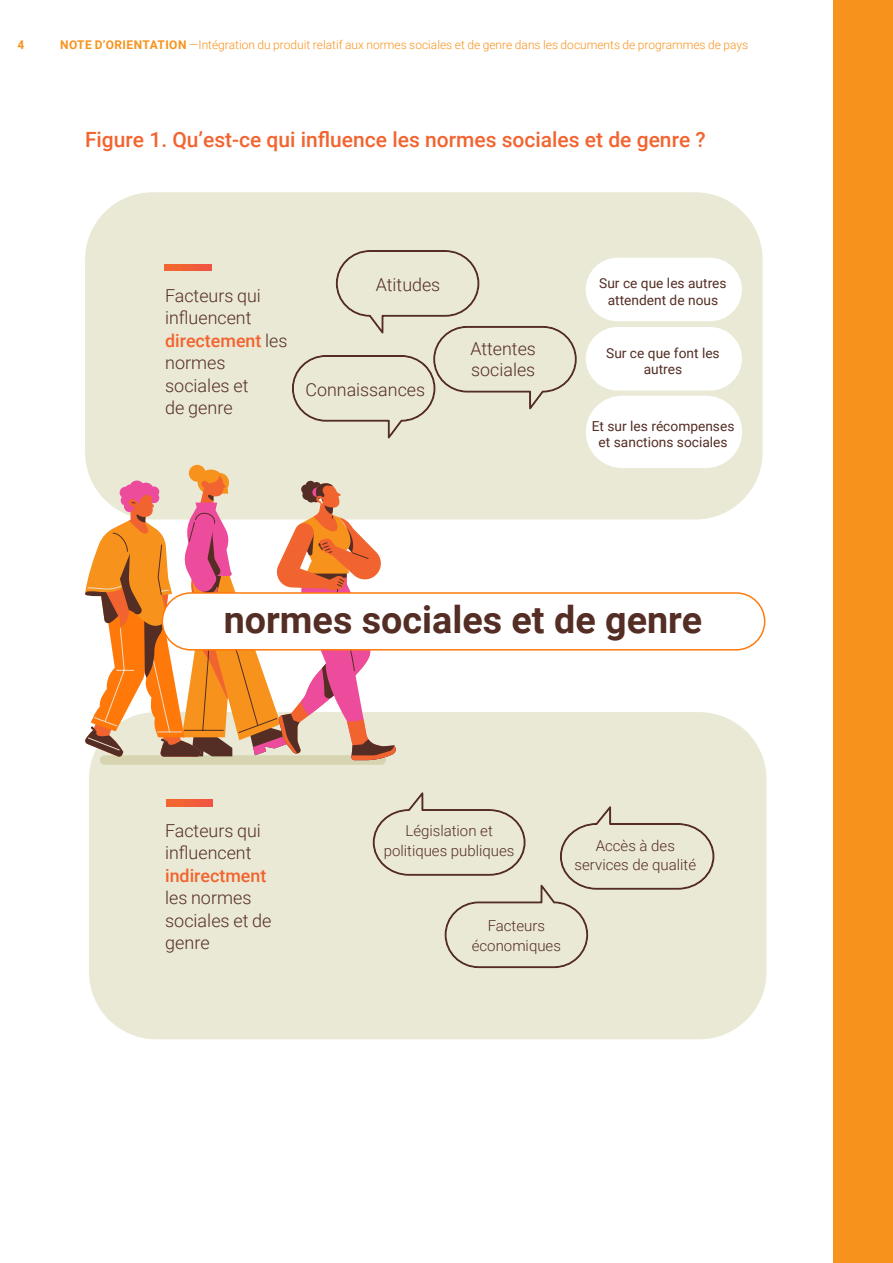
<style>
.page{position:relative;width:893px;height:1263px;background:#fff}
.page>*{position:absolute;margin:0;border:0;box-sizing:border-box;transform-origin:0 0}
.t1{font:700 37.8px "Roboto";color:#542d24}
.t2{font:500 21px "Roboto";color:#f2642f}
.t3{font:300 18px/22.5px "Roboto";color:#542d24}
.t4{font:300 17.85px/22.4px "Roboto";color:#542d24}
.t5{font:300 15px/19.4px "Roboto";color:#542d24;text-align:center}
.t6{font:13.8px/16.5px "Roboto";color:#542d24;text-align:center}
.t7{font:300 12px "Roboto";color:#f7931d}
.t8{font:700 12px "Roboto";color:#f7931d}
.s1{font-weight:700}
.s2{font-weight:500;color:#f2642f}
.s3{font-size:17.85px}
</style>
<div class="page">
<div style="left:833px;top:0;width:60px;height:1263px;background:#f7931d"></div>
<div style="left:89px;top:712px;width:677px;height:327px;background:#eae9d5;border-radius:67px"></div>
<div style="left:100px;top:755px;width:286px;height:10px;background:#d6d4b1;border-radius:5px"></div>
<div style="left:85px;top:192px;width:678px;height:327px;background:#eae9d5;border-radius:67px"></div>
<svg style="left:165px;top:264px;width:46px;height:7px"></svg>
<svg style="left:166px;top:800px;width:46px;height:7px"></svg>
<div style="left:586px;top:327px;width:156px;height:63px;background:#fff;border-radius:32px"></div>
<div style="left:586px;top:258px;width:156px;height:63px;background:#fff;border-radius:32px"></div>
<div style="left:586px;top:396px;width:156px;height:72px;background:#fff;border-radius:36px"></div>
<svg style="left:292px;top:250px;width:285px;height:189px"></svg>
<div style="left:189px;top:465px;width:17px;height:17px;background:#f7931d;border-radius:50%"></div>
<svg style="left:85px;top:469px;width:311px;height:291px"></svg>
<svg style="left:372px;top:792px;width:343px;height:177px"></svg>
<div style="left:162px;top:593px;width:603px;height:57px;background:#fff;border-radius:28px"></div>
<div style="left:162px;top:592px;width:603px;height:58px;border:1px solid #ff780a;border-radius:28px"></div>
<p class="t8" style="left:17px;top:36px;width:8px">4</p>
<p class="t7" style="left:60px;top:36px;width:690px"><span class="s1">NOTE D’ORIENTATION</span> —Intégration du produit relatif aux normes sociales et de genre dans les documents de programmes de pays</p>
<h3 class="t2" style="left:85px;top:125px;width:622px">Figure 1. Qu’est-ce qui influence les normes sociales et de genre ?</h3>
<p class="t4" style="left:165px;top:284px;width:124px">Facteurs qui influencent <span class="s2">directement</span> les</p>
<p class="t3" style="left:165px;top:351px;width:85px">normes sociales et de genre</p>
<p class="t4" style="left:376px;top:273px;width:66px">Atitudes</p>
<p class="t4" style="left:306px;top:378px;width:121px">Connaissances</p>
<p class="t4" style="left:470px;top:337px;width:67px;line-height:21.5px">Attentes sociales</p>
<p class="t6" style="left:599px;top:275px;width:129px">Sur ce que les autres attendent de nous</p>
<p class="t6" style="left:606px;top:344px;width:115px">Sur ce que font les autres</p>
<p class="t6" style="left:592px;top:417px;width:144px">Et sur les récompenses et sanctions sociales</p>
<p class="t1" style="left:224px;top:593px;width:480px">normes sociales et de genre</p>
<p class="t4" style="left:165px;top:819px;width:103px">Facteurs qui influencent <span class="s2">indirectment</span></p>
<p class="t3" style="left:165px;top:886px;width:108px"><span class="s3">les</span> normes sociales et de genre</p>
<p class="t5" style="left:384px;top:821px;width:132px">Législation et politiques publiques</p>
<p class="t5" style="left:575px;top:835px;width:123px">Accès à des services de qualité</p>
<p class="t5" style="left:472px;top:916px;width:91px">Facteurs économiques</p>
</div>
